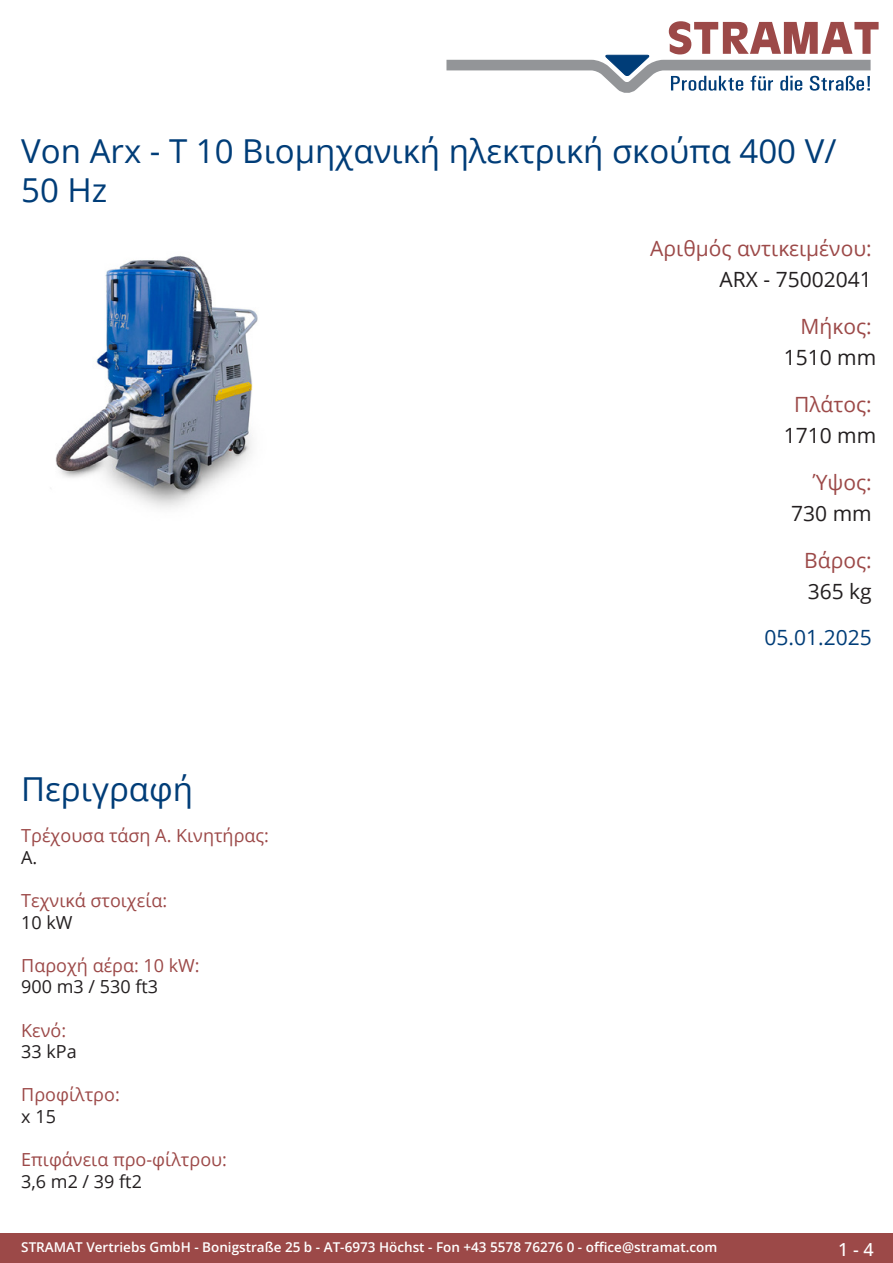
<style>
.page{position:relative;width:893px;height:1263px;background:#fff}
.page>*{position:absolute;margin:0;border:0;box-sizing:border-box;transform-origin:0 0}
.Produkttitel{font:33px/39.6px "Open Sans";color:#003d78}
.TechDaten_Überschrif{font:21px "Open Sans";color:#9c4948}
.TechDaten_Inhalt{font:21px "Open Sans";color:#231f20}
.Erstellungsdatum{font:21px "Open Sans";color:#003d78}
.Beschreibung_Text{font:18px/21.6px "Open Sans";color:#9c4948}
.t1{font:500 18px "Open Sans";color:#fff}
.t2{font:600 13.5px "Open Sans";color:#fff}
.s1{color:#231f20}
</style>
<div class="page">
<div style="left:0;top:1233px;width:893px;height:30px;background:#9c4948"></div>
<svg style="left:446px;top:21px;width:433px;height:72px"></svg>
<img style="left:55px;top:256px;width:203px;height:253px">
<p class="Produkttitel" style="left:21px;top:130px;width:817px">Von Arx - T 10 Βιομηχανική ηλεκτρική σκούπα 400 V/<br>50 Hz</p>
<p class="TechDaten_Überschrif" style="left:650px;top:234px;width:223px">Αριθμός αντικειμένου:</p>
<p class="TechDaten_Inhalt" style="left:720px;top:265px;width:154px">ARX - 75002041</p>
<p class="TechDaten_Überschrif" style="left:801px;top:312px;width:73px">Μήκος:</p>
<p class="TechDaten_Inhalt" style="left:784px;top:343px;width:94px">1510 mm</p>
<p class="TechDaten_Überschrif" style="left:794px;top:390px;width:79px">Πλάτος:</p>
<p class="TechDaten_Inhalt" style="left:784px;top:421px;width:94px">1710 mm</p>
<p class="TechDaten_Überschrif" style="left:813px;top:468px;width:60px">Ύψος:</p>
<p class="TechDaten_Inhalt" style="left:791px;top:499px;width:82px">730 mm</p>
<p class="TechDaten_Überschrif" style="left:804px;top:546px;width:69px">Βάρος:</p>
<p class="TechDaten_Inhalt" style="left:808px;top:577px;width:66px">365 kg</p>
<p class="Produkttitel" style="left:21px;top:768px;width:173px">Περιγραφή</p>
<p class="Beschreibung_Text" style="left:21px;top:824px;width:249px">Τρέχουσα τάση A. Κινητήρας:<br><span class="s1">A.</span></p>
<p class="Beschreibung_Text" style="left:21px;top:889px;width:147px">Τεχνικά στοιχεία:<br><span class="s1">10 kW</span></p>
<p class="Beschreibung_Text" style="left:21px;top:954px;width:180px">Παροχή αέρα: 10 kW:<br><span class="s1">900 m3 / 530 ft3</span></p>
<p class="Beschreibung_Text" style="left:21px;top:1019px;width:57px">Κενό:<br><span class="s1">33 kPa</span></p>
<p class="Beschreibung_Text" style="left:21px;top:1083px;width:100px">Προφίλτρο: <span class="s1">x 15</span></p>
<p class="Beschreibung_Text" style="left:21px;top:1148px;width:207px">Επιφάνεια προ-φίλτρου:<br><span class="s1">3,6 m2 / 39 ft2</span></p>
<p class="Erstellungsdatum" style="left:764px;top:623px;width:109px">05.01.2025</p>
<p class="t2" style="left:21px;top:1238px;width:698px">STRAMAT Vertriebs GmbH - Bonigstraße 25 b - AT-6973 Höchst - Fon +43 5578 76276 0 - office@stramat.com</p>
<p class="t1" style="left:838px;top:1237px;width:37px">1 - 4</p>
</div>
